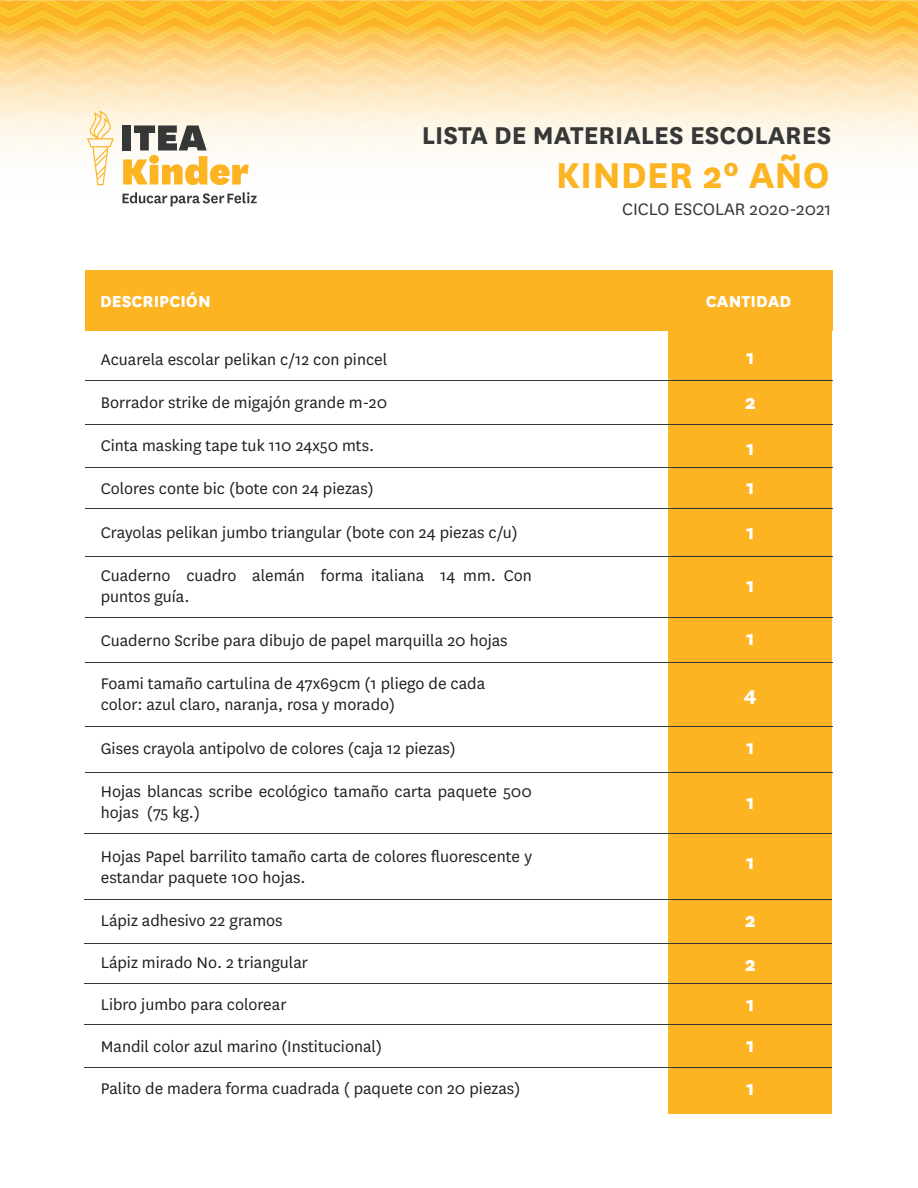
<style>
.page{position:relative;width:918px;height:1188px;background:#fff}
.page>*{position:absolute;margin:0;border:0;box-sizing:border-box;transform-origin:0 0}
.t1{font:700 42px "National";color:#fcb423}
.t2{font:700 28.5px "National";color:#363737}
.t3{font:800 22.5px/39.2px "National";color:#fff}
.t4{font:19.5px "National";color:#363737}
.t5{font:800 18.6px "National";color:#fff}
.t6{font:18px/21.6px "National";color:#231f20}
</style>
<div class="page">
<div style="left:669px;top:320px;width:163px;height:794px;background:#fcb423"></div>
<div style="left:85px;top:270px;width:748px;height:61px;background:#fcb423"></div>
<hr style="left:85px;top:380px;width:748px;height:1px;background:#363737">
<hr style="left:85px;top:424px;width:748px;height:1px;background:#363737">
<hr style="left:85px;top:467px;width:748px;height:1px;background:#363737">
<hr style="left:85px;top:509px;width:748px;height:1px;background:#363737">
<hr style="left:85px;top:556px;width:748px;height:1px;background:#363737">
<hr style="left:85px;top:617px;width:748px;height:1px;background:#363737">
<hr style="left:85px;top:662px;width:748px;height:1px;background:#363737">
<hr style="left:85px;top:726px;width:748px;height:1px;background:#363737">
<hr style="left:85px;top:772px;width:748px;height:1px;background:#363737">
<hr style="left:85px;top:833px;width:747px;height:1px;background:#363737">
<hr style="left:85px;top:899px;width:747px;height:1px;background:#363737">
<hr style="left:85px;top:944px;width:747px;height:1px;background:#363737">
<hr style="left:85px;top:983px;width:747px;height:1px;background:#363737">
<hr style="left:85px;top:1025px;width:747px;height:1px;background:#363737">
<hr style="left:85px;top:1068px;width:747px;height:1px;background:#363737">
<svg style="left:0;top:0;width:918px;height:207px"></svg>
<h2 class="t2" style="left:422px;top:116px;width:411px">LISTA DE MATERIALES ESCOLARES</h2>
<h1 class="t1" style="left:556px;top:145px;width:275px">KINDER 2º AÑO</h1>
<p class="t4" style="left:622px;top:196px;width:211px">CICLO ESCOLAR 2020-2021</p>
<p class="t5" style="left:100px;top:288px;width:112px">DESCRIPCIÓN</p>
<p class="t5" style="left:706px;top:288px;width:87px">CANTIDAD</p>
<p class="t6" style="left:101px;top:348px;width:288px">Acuarela escolar pelikan c/12 con pincel</p>
<p class="t6" style="left:101px;top:391px;width:288px">Borrador strike de migajón grande m-20</p>
<p class="t6" style="left:101px;top:434px;width:275px">Cinta masking tape tuk 110 24x50 mts.</p>
<p class="t6" style="left:101px;top:477px;width:274px">Colores conte bic (bote con 24 piezas)</p>
<p class="t6" style="left:101px;top:521px;width:419px">Crayolas pelikan jumbo triangular (bote con 24 piezas c/u)</p>
<p class="t6" style="left:101px;top:564px;width:433px">Cuaderno cuadro alemán forma italiana 14 mm. Con puntos guía.</p>
<p class="t6" style="left:101px;top:629px;width:408px">Cuaderno Scribe para dibujo de papel marquilla 20 hojas</p>
<p class="t6" style="left:101px;top:672px;width:386px">Foami tamaño cartulina de 47x69cm (1 pliego de cada color: azul claro, naranja, rosa y morado)</p>
<p class="t6" style="left:101px;top:737px;width:357px">Gises crayola antipolvo de colores (caja 12 piezas)</p>
<p class="t6" style="left:101px;top:780px;width:433px">Hojas blancas scribe ecológico tamaño carta paquete 500 hojas (75 kg.)</p>
<p class="t6" style="left:101px;top:845px;width:433px">Hojas Papel barrilito tamaño carta de colores fluorescente y estandar paquete 100 hojas.</p>
<p class="t6" style="left:101px;top:909px;width:183px">Lápiz adhesivo 22 gramos</p>
<p class="t6" style="left:101px;top:951px;width:209px">Lápiz mirado No. 2 triangular</p>
<p class="t6" style="left:101px;top:993px;width:187px">Libro jumbo para colorear</p>
<p class="t6" style="left:101px;top:1035px;width:283px">Mandil color azul marino (Institucional)</p>
<p class="t6" style="left:101px;top:1077px;width:421px">Palito de madera forma cuadrada ( paquete con 20 piezas)</p>
<p class="t3" style="left:745px;top:333px;width:13px;line-height:45.3px">1<br>2</p>
<p class="t3" style="left:746px;top:426px;width:10px">1<br>1</p>
<p class="t3" style="left:746px;top:511px;width:10px">1</p>
<p class="t3" style="left:746px;top:564px;width:10px">1</p>
<p class="t3" style="left:746px;top:617px;width:10px">1</p>
<p class="t3" style="left:744px;top:673px;width:15px">4</p>
<p class="t3" style="left:746px;top:726px;width:10px">1</p>
<p class="t3" style="left:746px;top:781px;width:10px">1</p>
<p class="t3" style="left:746px;top:841px;width:10px">1</p>
<p class="t3" style="left:745px;top:897px;width:13px;line-height:43.3px">2<br>2</p>
<p class="t3" style="left:746px;top:983px;width:10px">1</p>
<p class="t3" style="left:746px;top:1024px;width:10px">1</p>
<p class="t3" style="left:746px;top:1066px;width:10px">1</p>
</div>
